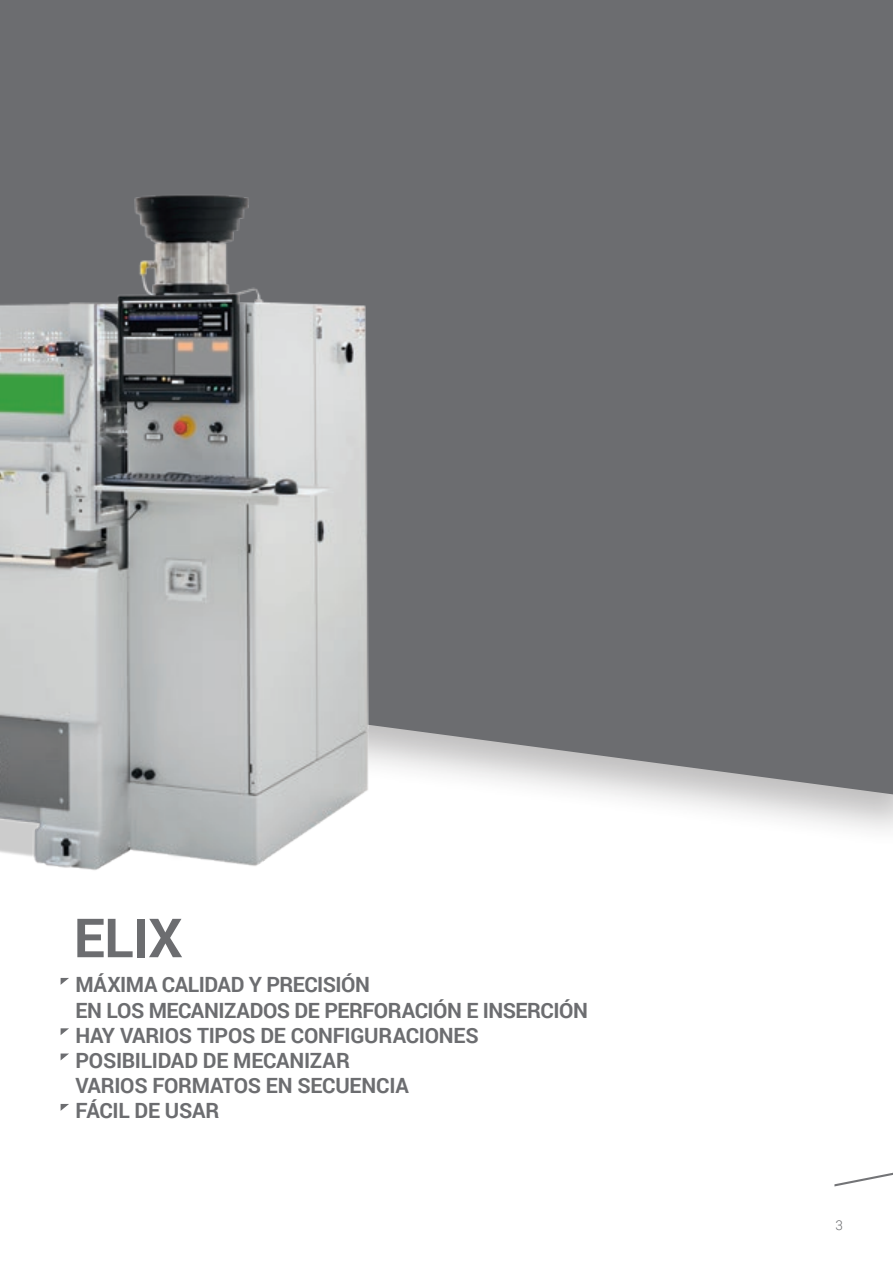
<style>
.page{position:relative;width:893px;height:1263px;background:#fff}
.page>*{position:absolute;margin:0;border:0;box-sizing:border-box;transform-origin:0 0}
.t1{font:700 54px "Roboto";color:#6c6d70}
.t2{font:700 21px/25.2px "Roboto";letter-spacing:-.015em;color:#6c6d70}
.t3{font:300 13.5px "Roboto";color:#6c6d70}
</style>
<div class="page">
<svg style="left:834px;top:1172px;width:59px;height:14px"></svg>
<div style="left:0;top:0;width:893px;height:849px;background:#231f20;opacity:.3"></div>
<div style="left:0;top:0;width:893px;height:796px;background:#6c6d70"></div>
<img style="left:0;top:186px;width:385px;height:684px">
<svg style="left:61px;top:978px;width:8px;height:7px"></svg>
<svg style="left:61px;top:1028px;width:8px;height:7px"></svg>
<svg style="left:61px;top:1053px;width:8px;height:7px"></svg>
<svg style="left:61px;top:1104px;width:8px;height:7px"></svg>
<p class="t1" style="left:74px;top:900px;width:110px">ELIX</p>
<p class="t2" style="left:75px;top:971px;width:514px">MÁXIMA CALIDAD Y PRECISIÓN<br>EN LOS MECANIZADOS DE PERFORACIÓN E INSERCIÓN<br>HAY VARIOS TIPOS DE CONFIGURACIONES<br>POSIBILIDAD DE MECANIZAR<br>VARIOS FORMATOS EN SECUENCIA<br>FÁCIL DE USAR</p>
<p class="t3" style="left:836px;top:1215px;width:9px">3</p>
</div>
